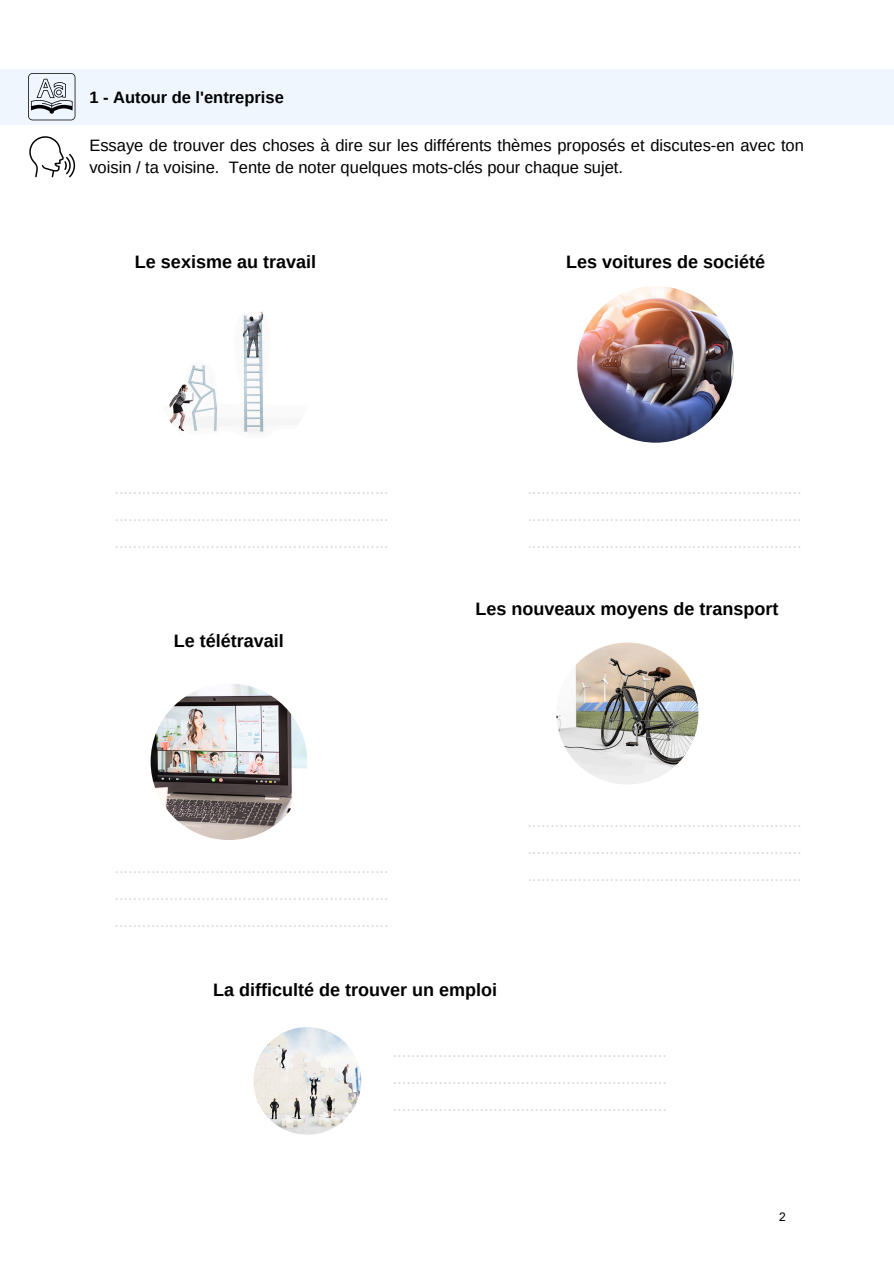
<style>
.page{position:relative;width:894px;height:1264px;background:#fff}
.page>*{position:absolute;margin:0;border:0;box-sizing:border-box;transform-origin:0 0}
.t1{font:700 18px "Arimo";color:#000}
.t2{font:16.5px "Arimo";color:#d9d9d9}
.t3{font:16.5px/22.5px "Arimo";color:#000}
.t4{font:700 16.5px "Arimo";color:#000}
.t5{font:12px "Arial";color:#000}
</style>
<div class="page">
<div style="left:0;top:69px;width:893px;height:55px;background:#eff6fd"></div>
<img style="left:156px;top:299px;width:157px;height:157px;border-radius:50%">
<img style="left:577px;top:286px;width:156px;height:156px;border-radius:50%">
<img style="left:556px;top:642px;width:142px;height:142px;border-radius:50%">
<img style="left:151px;top:683px;width:156px;height:157px;border-radius:50%">
<img style="left:253px;top:1027px;width:108px;height:107px;border-radius:50%">
<svg style="left:28px;top:73px;width:47px;height:47px"></svg>
<svg style="left:29px;top:136px;width:46px;height:42px"></svg>
<p class="t4" style="left:89px;top:88px;width:196px">1 - Autour de l'entreprise</p>
<h1 class="t3" style="left:89px;top:134px;width:715px">Essaye de trouver des choses à dire sur les différents thèmes proposés et discutes-en avec ton voisin / ta voisine. Tente de noter quelques mots-clés pour chaque sujet.</h1>
<h1 class="t1" style="left:135px;top:251px;width:182px">Le sexisme au travail</h1>
<p class="t1" style="left:566px;top:251px;width:200px">Les voitures de société</p>
<p class="t2" style="left:114px;top:478px;width:276px">............................................................</p>
<p class="t2" style="left:114px;top:505px;width:276px">............................................................</p>
<h1 class="t2" style="left:114px;top:532px;width:276px">............................................................</h1>
<p class="t1" style="left:174px;top:630px;width:111px">Le télétravail</p>
<p class="t2" style="left:114px;top:858px;width:276px">............................................................</p>
<p class="t2" style="left:114px;top:885px;width:276px">............................................................</p>
<p class="t2" style="left:114px;top:912px;width:276px">............................................................</p>
<p class="t2" style="left:527px;top:478px;width:276px">............................................................</p>
<h1 class="t2" style="left:527px;top:505px;width:276px">............................................................</h1>
<p class="t2" style="left:527px;top:532px;width:276px">............................................................</p>
<p class="t1" style="left:475px;top:598px;width:304px">Les nouveaux moyens de transport</p>
<p class="t2" style="left:527px;top:811px;width:276px">............................................................</p>
<p class="t2" style="left:527px;top:838px;width:276px">............................................................</p>
<p class="t2" style="left:527px;top:865px;width:276px">............................................................</p>
<p class="t1" style="left:213px;top:979px;width:285px">La difficulté de trouver un emploi</p>
<h1 class="t2" style="left:392px;top:1042px;width:276px">............................................................</h1>
<p class="t2" style="left:392px;top:1069px;width:276px">............................................................</p>
<p class="t2" style="left:392px;top:1096px;width:276px">............................................................</p>
<p class="t5" style="left:779px;top:1208px;width:8px">2</p>
</div>
